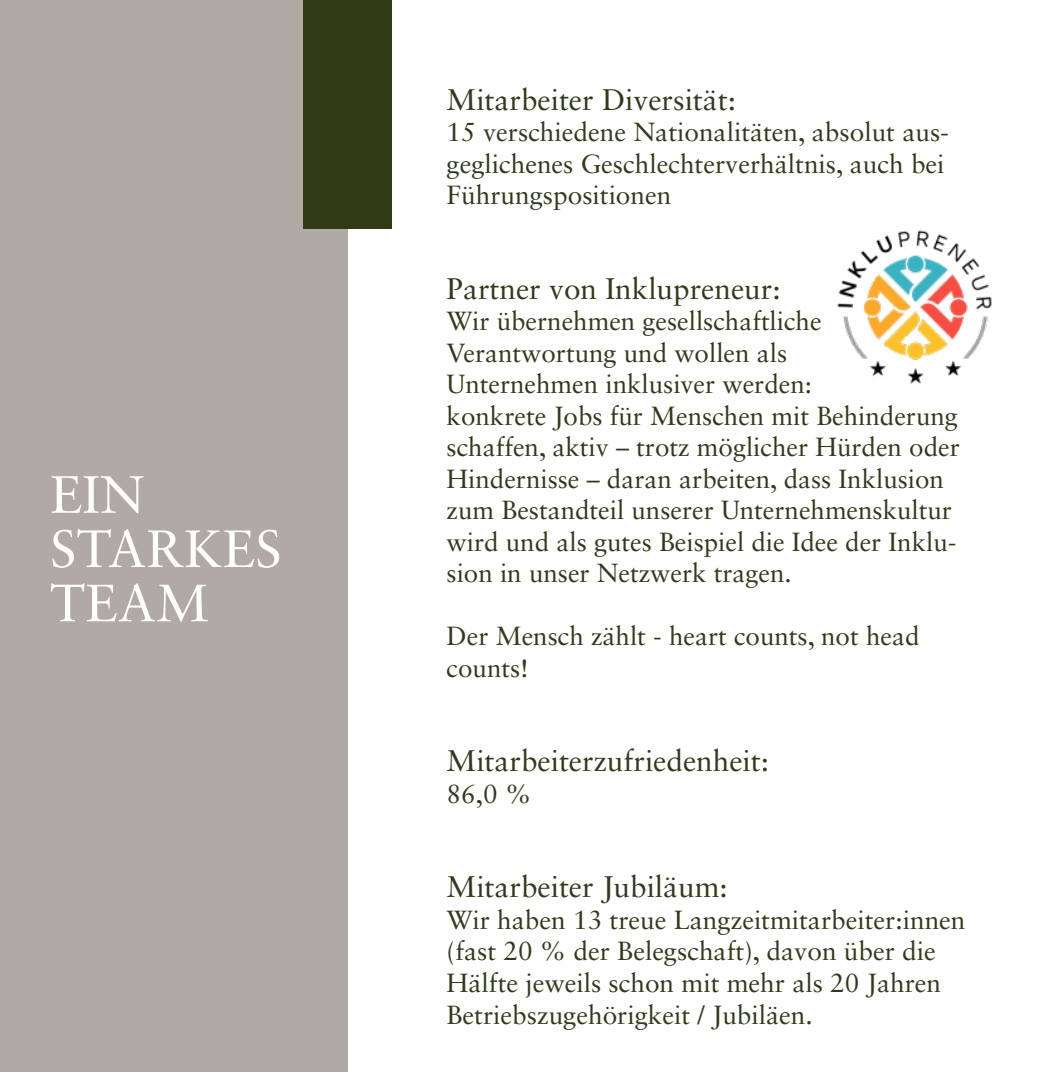
<style>
.page{position:relative;width:1057px;height:1072px;background:#fff}
.page>*{position:absolute;margin:0;border:0;box-sizing:border-box;transform-origin:0 0}
.t1{font:52.5px/54.2px "Sabon LT Std";color:#fff}
.t2{font:29.75px "Sabon LT Std";color:#313a1b}
.t3{font:26.25px/31.5px "Sabon LT Std";color:#313a1b}
</style>
<div class="page">
<div style="left:0;top:0;width:347px;height:1071px;background:#b0a9a6"></div>
<div style="left:304px;top:0;width:88px;height:228px;background:#303a14"></div>
<img style="left:837px;top:230px;width:155px;height:154px">
<h1 class="t1" style="left:50px;top:467px;width:233px">EIN<br>STARKES<br>TEAM</h1>
<p class="t2" style="left:446px;top:81px;width:291px">Mitarbeiter Diversität:</p>
<p class="t3" style="left:446px;top:116px;width:504px">15 verschiedene Nationalitäten, absolut aus&shy;geglichenes Geschlechterverhältnis, auch bei<br>Führungspositionen</p>
<p class="t2" style="left:446px;top:270px;width:335px">Partner von Inklupreneur:</p>
<p class="t3" style="left:446px;top:305px;width:515px">Wir übernehmen gesellschaftliche Verantwortung und wollen als<br>Unternehmen inklusiver werden:<br>konkrete Jobs für Menschen mit Behinderung schaffen, aktiv – trotz möglicher Hürden oder Hindernisse – daran arbeiten, dass Inklusion zum Bestandteil unserer Unternehmenskultur wird und als gutes Beispiel die Idee der Inklu&shy;sion in unser Netzwerk tragen.</p>
<p class="t3" style="left:446px;top:620px;width:474px">Der Mensch zählt - heart counts, not head counts!</p>
<p class="t2" style="left:446px;top:743px;width:324px">Mitarbeiterzufriedenheit:</p>
<p class="t3" style="left:446px;top:777px;width:86px">86,0 %</p>
<p class="t2" style="left:446px;top:869px;width:282px">Mitarbeiter Jubiläum:</p>
<p class="t3" style="left:446px;top:903px;width:520px">Wir haben 13 treue Langzeitmitarbeiter:innen (fast 20 % der Belegschaft), davon über die Hälfte jeweils schon mit mehr als 20 Jahren Betriebszugehörigkeit / Jubiläen.</p>
</div>
